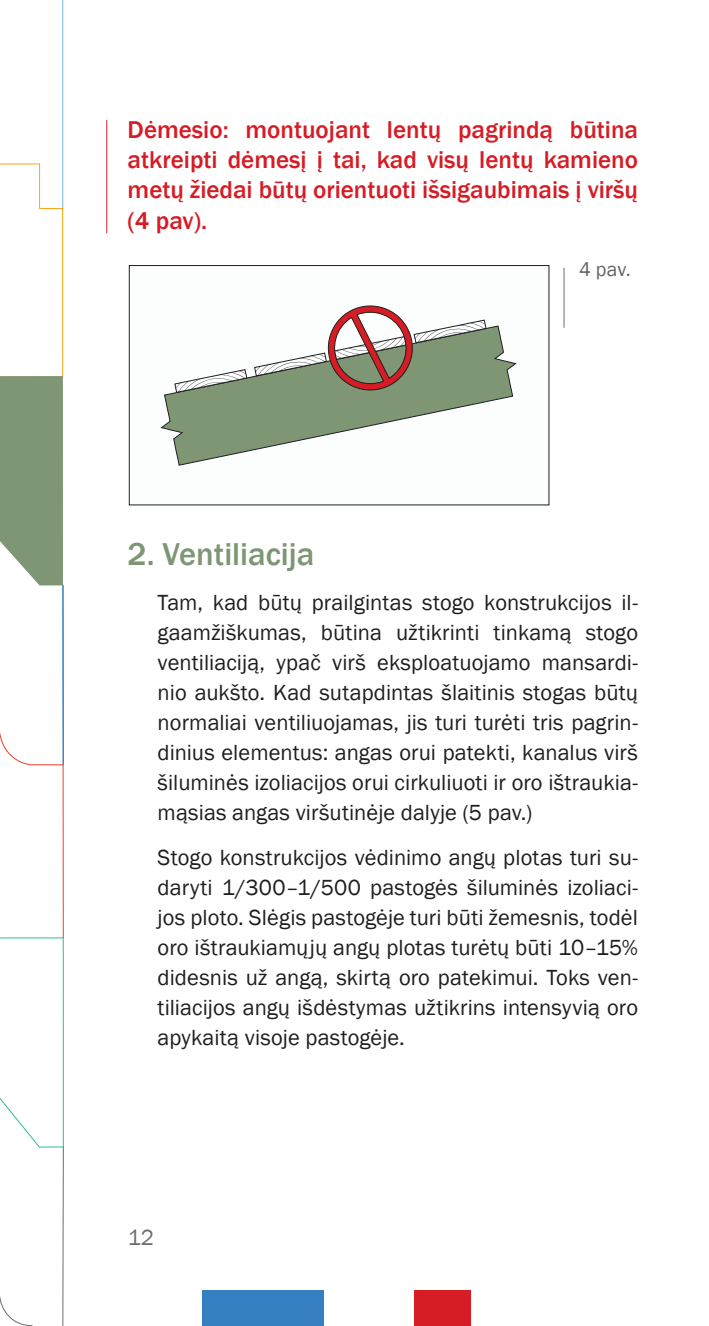
<style>
.page{position:relative;width:709px;height:1326px;background:#fff}
.page>*{position:absolute;margin:0;border:0;box-sizing:border-box;transform-origin:0 0}
.t1{font:500 32.5px "Franklin Gothic";color:#7e9674}
.t2{font:500 25px/30.5px "Franklin Gothic";color:#d61c25;text-align:justify}
.t3{font:22.5px/30px "Franklin Gothic";letter-spacing:.005em;color:#201e1f;text-align:justify}
.t4{font:22.5px "Franklin Gothic";color:#6a6d70}
.t5{font:20px "Franklin Gothic";color:#606366}
</style>
<div class="page">
<div style="left:202px;top:1290px;width:121px;height:35px;background:#367fc2"></div>
<div style="left:414px;top:1290px;width:56px;height:35px;background:#d61c25"></div>
<hr style="left:62px;top:585px;width:1px;height:179px;background:#367fc2">
<svg style="left:0;top:730px;width:64px;height:595px"></svg>
<svg style="left:0;top:0;width:63px;height:585px"></svg>
<div style="left:129px;top:265px;width:420px;height:240px;border:1px solid #201e1f"></div>
<svg style="left:160px;top:325px;width:357px;height:141px"></svg>
<svg style="left:174px;top:369px;width:73px;height:24px"></svg>
<svg style="left:254px;top:305px;width:233px;height:91px"></svg>
<hr style="left:106px;top:120px;width:1px;height:113px;background:#d61c25">
<hr style="left:563px;top:268px;width:1px;height:60px;background:#6a6d70">
<hr style="left:63px;top:584px;width:1px;height:180px;background:#367fc2">
<p class="t2" style="left:128px;top:114px;width:512px">Dėmesio: montuojant lentų pagrindą būtina atkreipti dėmesį į tai, kad visų lentų kamieno metų žiedai būtų orientuoti išsigaubimais į viršų (4 pav).</p>
<p class="t5" style="left:579px;top:257px;width:53px">4 pav.</p>
<h1 class="t1" style="left:128px;top:534px;width:188px">2. Ventiliacija</h1>
<p class="t3" style="left:158px;top:588px;width:482px">Tam, kad būtų prailgintas stogo konstrukcijos il&shy;gaamžiškumas, būtina užtikrinti tinkamą stogo ventiliaciją, ypač virš eksploatuojamo mansardi&shy;nio aukšto. Kad sutapdintas šlaitinis stogas būtų normaliai ventiliuojamas, jis turi turėti tris pagrin&shy;dinius elementus: angas orui patekti, kanalus virš šiluminės izoliacijos orui cirkuliuoti ir oro ištraukia&shy;mąsias angas viršutinėje dalyje (5 pav.)</p>
<p class="t3" style="left:158px;top:843px;width:482px">Stogo konstrukcijos vėdinimo angų plotas turi su&shy;daryti 1/300–1/500 pastogės šiluminės izoliaci&shy;jos ploto. Slėgis pastogėje turi būti žemesnis, todėl oro ištraukiamųjų angų plotas turėtų būti 10–15% didesnis už angą, skirtą oro patekimui. Toks ven&shy;tiliacijos angų išdėstymas užtikrins intensyvią oro apykaitą visoje pastogėje.</p>
<p class="t4" style="left:128px;top:1223px;width:28px">12</p>
</div>
